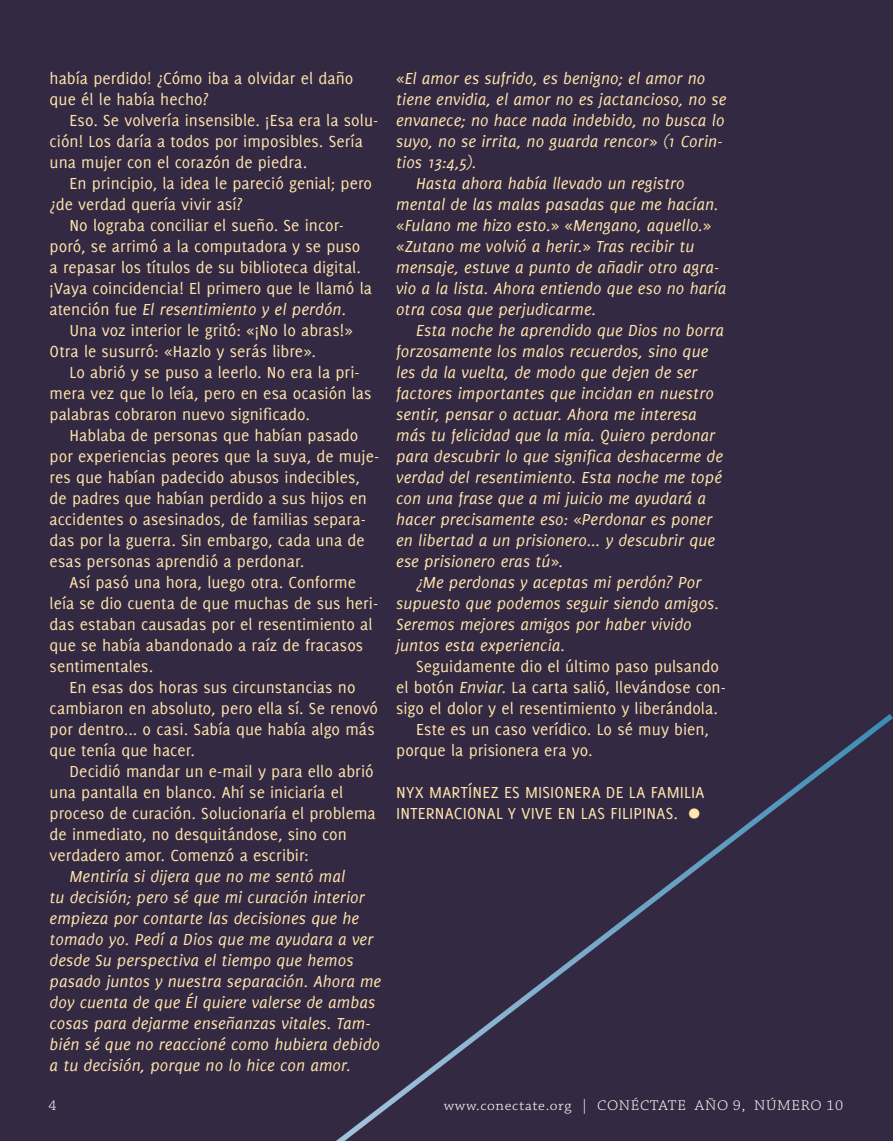
<style>
.page{position:relative;width:893px;height:1141px;background:#332942}
.page>*{position:absolute;margin:0;border:0;box-sizing:border-box;transform-origin:0 0}
.t1{font:17.5px/21px "Delicious";letter-spacing:.005em;color:#ffe4ac}
.t2{font:italic 17.5px/21px "Delicious";letter-spacing:.005em;color:#ffe4ac}
.t3{font:300 14.88px "Chaparral Pro";letter-spacing:.04em;color:#fff;scale:1.06 1}
.s1{font-style:normal}
.s2{font-style:italic}
</style>
<div class="page">
<svg style="left:336px;top:714px;width:557px;height:427px"></svg>
<p class="t1" style="left:50px;top:68px;width:305px">había perdido! ¿Cómo iba a olvidar el daño que él le había hecho?</p>
<p class="t1" style="left:50px;top:110px;width:330px;text-indent:20px">Eso. Se volvería insensible. ¡Esa era la solu&shy;ción! Los daría a todos por imposibles. Sería una mujer con el corazón de piedra.</p>
<p class="t1" style="left:69px;top:173px;width:304px">En principio, la idea le pareció genial; pero</p>
<p class="t1" style="left:50px;top:194px;width:195px">¿de verdad quería vivir así?</p>
<p class="t1" style="left:69px;top:215px;width:276px">No lograba conciliar el sueño. Se incor-</p>
<p class="t1" style="left:50px;top:236px;width:312px">poró, se arrimó a la computadora y se puso</p>
<p class="t1" style="left:50px;top:257px;width:313px">a repasar los títulos de su biblioteca digital.</p>
<p class="t1" style="left:50px;top:278px;width:324px">¡Vaya coincidencia! El primero que le llamó la</p>
<p class="t2" style="left:50px;top:299px;width:298px"><span class="s1">atención fue</span> El resentimiento y el perdón<span class="s1">.</span></p>
<p class="t1" style="left:69px;top:320px;width:285px">U na voz interior le gritó: «¡No lo abras!»</p>
<p class="t1" style="left:50px;top:341px;width:268px">Otra le susurró: «Hazlo y serás libre».</p>
<p class="t1" style="left:69px;top:362px;width:292px">Lo abrió y se puso a leerlo. No era la pri-</p>
<p class="t1" style="left:50px;top:383px;width:323px">mera vez que lo leía, pero en esa ocasión las</p>
<p class="t1" style="left:50px;top:404px;width:262px">palabras cobraron nuevo significado.</p>
<p class="t1" style="left:69px;top:425px;width:290px">Hablaba de personas que habían pasado</p>
<p class="t1" style="left:50px;top:446px;width:331px">por experiencias peores que la suya, de muje-</p>
<p class="t1" style="left:50px;top:467px;width:312px">res que habían padecido abusos indecibles,</p>
<p class="t1" style="left:50px;top:488px;width:319px">de padres que habían perdido a sus hijos en</p>
<p class="t1" style="left:50px;top:509px;width:318px">accidentes o asesinados, de familias separa-</p>
<p class="t1" style="left:50px;top:530px;width:317px">das por la guerra. Sin embargo, cada una de</p>
<p class="t1" style="left:50px;top:551px;width:256px">esas personas aprendió a perdonar.</p>
<p class="t1" style="left:69px;top:572px;width:288px">Así pasó una hora, luego otra. Conforme</p>
<p class="t1" style="left:50px;top:593px;width:330px">leía se dio cuenta de que muchas de sus heri-</p>
<p class="t1" style="left:50px;top:614px;width:324px">das estaban causadas por el resentimiento al</p>
<p class="t1" style="left:50px;top:635px;width:315px">que se había abandonado a raíz de fracasos</p>
<p class="t1" style="left:50px;top:656px;width:105px">sentimentales.</p>
<p class="t1" style="left:69px;top:677px;width:288px">En esas dos horas sus circunstancias no</p>
<p class="t1" style="left:50px;top:698px;width:330px">cambiaron en absoluto, pero ella sí. Se renovó</p>
<p class="t1" style="left:50px;top:719px;width:327px">por dentro... o casi. Sabía que había algo más</p>
<p class="t1" style="left:50px;top:740px;width:147px">que tenía que hacer.</p>
<p class="t1" style="left:69px;top:761px;width:306px">Decidió mandar un e-mail y para ello abrió</p>
<p class="t1" style="left:50px;top:782px;width:295px">una pantalla en blanco. Ahí se iniciaría el</p>
<p class="t1" style="left:50px;top:803px;width:328px">proceso de curación. Solucionaría el problema</p>
<p class="t1" style="left:50px;top:824px;width:299px">de inmediato, no desquitándose, sino con</p>
<p class="t1" style="left:50px;top:845px;width:261px">verdadero amor. Comenzó a escribir:</p>
<p class="t2" style="left:50px;top:866px;width:333px;text-indent:20px">Mentiría si dijera que no me sentó mal<br>tu decisión; pero sé que mi curación interior empieza por contarte las decisiones que he tomado yo. Pedí a Dios que me ayudara a ver desde Su perspectiva el tiempo que hemos pasado juntos y nuestra separación. Ahora me doy cuenta de que Él quiere valerse de ambas cosas para dejarme enseñanzas vitales. Tam&shy;bién sé que no reaccioné como hubiera debido a tu decisión, porque no lo hice con amor.</p>
<p class="t2" style="left:396px;top:68px;width:311px">«El amor es sufrido, es benigno; el amor no</p>
<p class="t2" style="left:396px;top:89px;width:332px">tiene envidia, el amor no es jactancioso, no se</p>
<p class="t2" style="left:396px;top:110px;width:330px">envanece; no hace nada indebido, no busca lo</p>
<p class="t2" style="left:396px;top:131px;width:328px">suyo, no se irrita, no guarda rencor» (1 Corin-</p>
<p class="t2" style="left:396px;top:152px;width:82px">tios 13:4,5).</p>
<p class="t2" style="left:416px;top:173px;width:270px">Hasta ahora había llevado un registro</p>
<p class="t2" style="left:396px;top:194px;width:324px">mental de las malas pasadas que me hacían.</p>
<p class="t2" style="left:396px;top:215px;width:317px">«Fulano me hizo esto.» «Mengano, aquello.»</p>
<p class="t2" style="left:396px;top:236px;width:300px">«Zutano me volvió a herir.» Tras recibir tu</p>
<p class="t2" style="left:396px;top:257px;width:325px">mensaje, estuve a punto de añadir otro agra-</p>
<p class="t2" style="left:396px;top:278px;width:332px">vio a la lista. Ahora entiendo que eso no haría</p>
<p class="t2" style="left:396px;top:299px;width:202px">otra cosa que perjudicarme.</p>
<p class="t2" style="left:416px;top:320px;width:310px">Esta noche he aprendido que Dios no borra</p>
<p class="t2" style="left:396px;top:341px;width:314px">forzosamente los malos recuerdos, sino que</p>
<p class="t2" style="left:396px;top:362px;width:303px">les da la vuelta, de modo que dejen de ser</p>
<p class="t2" style="left:396px;top:383px;width:319px">factores importantes que incidan en nuestro</p>
<p class="t2" style="left:396px;top:404px;width:302px">sentir, pensar o actuar. Ahora me interesa</p>
<p class="t2" style="left:396px;top:425px;width:321px">más tu felicidad que la mía. Quiero perdonar</p>
<p class="t2" style="left:396px;top:446px;width:328px">para descubrir lo que significa deshacerme de</p>
<p class="t2" style="left:396px;top:467px;width:327px">verdad del resentimiento. Esta noche me topé</p>
<p class="t2" style="left:396px;top:488px;width:311px">con una frase que a mi juicio me ayudará a</p>
<p class="t2" style="left:396px;top:509px;width:318px">hacer precisamente eso: «Perdonar es poner</p>
<p class="t2" style="left:396px;top:530px;width:321px">en libertad a un prisionero... y descubrir que</p>
<p class="t2" style="left:396px;top:551px;width:169px">ese prisionero eras tú».</p>
<p class="t2" style="left:416px;top:572px;width:287px">¿Me perdonas y aceptas mi perdón? Por</p>
<p class="t2" style="left:396px;top:593px;width:325px">supuesto que podemos seguir siendo amigos.</p>
<p class="t2" style="left:396px;top:614px;width:297px">Seremos mejores amigos por haber vivido</p>
<p class="t2" style="left:396px;top:635px;width:171px">juntos esta experiencia.</p>
<p class="t1" style="left:416px;top:656px;width:304px">Seguidamente dio el último paso pulsando</p>
<p class="t1" style="left:396px;top:677px;width:331px">el botón <span class="s2">Enviar</span>. La carta salió, llevándose con-</p>
<p class="t1" style="left:396px;top:698px;width:323px">sigo el dolor y el resentimiento y liberándola.</p>
<p class="t1" style="left:416px;top:719px;width:295px">Este es un caso verídico. Lo sé muy bien,</p>
<p class="t1" style="left:396px;top:740px;width:198px">porque la prisionera era yo.</p>
<p class="t1" style="left:396px;top:782px;width:56px">Nyx Martíne</p>
<p class="t1" style="left:491px;top:782px;width:42px">z es misi</p>
<p class="t1" style="left:555px;top:782px;width:20px">onera</p>
<p class="t1" style="left:606px;top:782px;width:61px">de La Familia</p>
<p class="t1" style="left:396px;top:803px;width:14px">Internaci</p>
<p class="t1" style="left:467px;top:803px;width:19px">onal</p>
<p class="t1" style="left:508px;top:803px;width:23px">y vive</p>
<p class="t1" style="left:558px;top:803px;width:32px">en las</p>
<p class="t1" style="left:610px;top:803px;width:15px">Filipinas</p>
<p class="t1" style="left:673px;top:803px;width:28px">. <span class="s2">≈</span></p>
<p class="t3" style="left:49px;top:1098px;width:9px">4</p>
<p class="t3" style="left:444px;top:1098px;width:378px">www.conectate.org | CONÉCTATE AÑO 9, NÚMERO 10</p>
</div>
